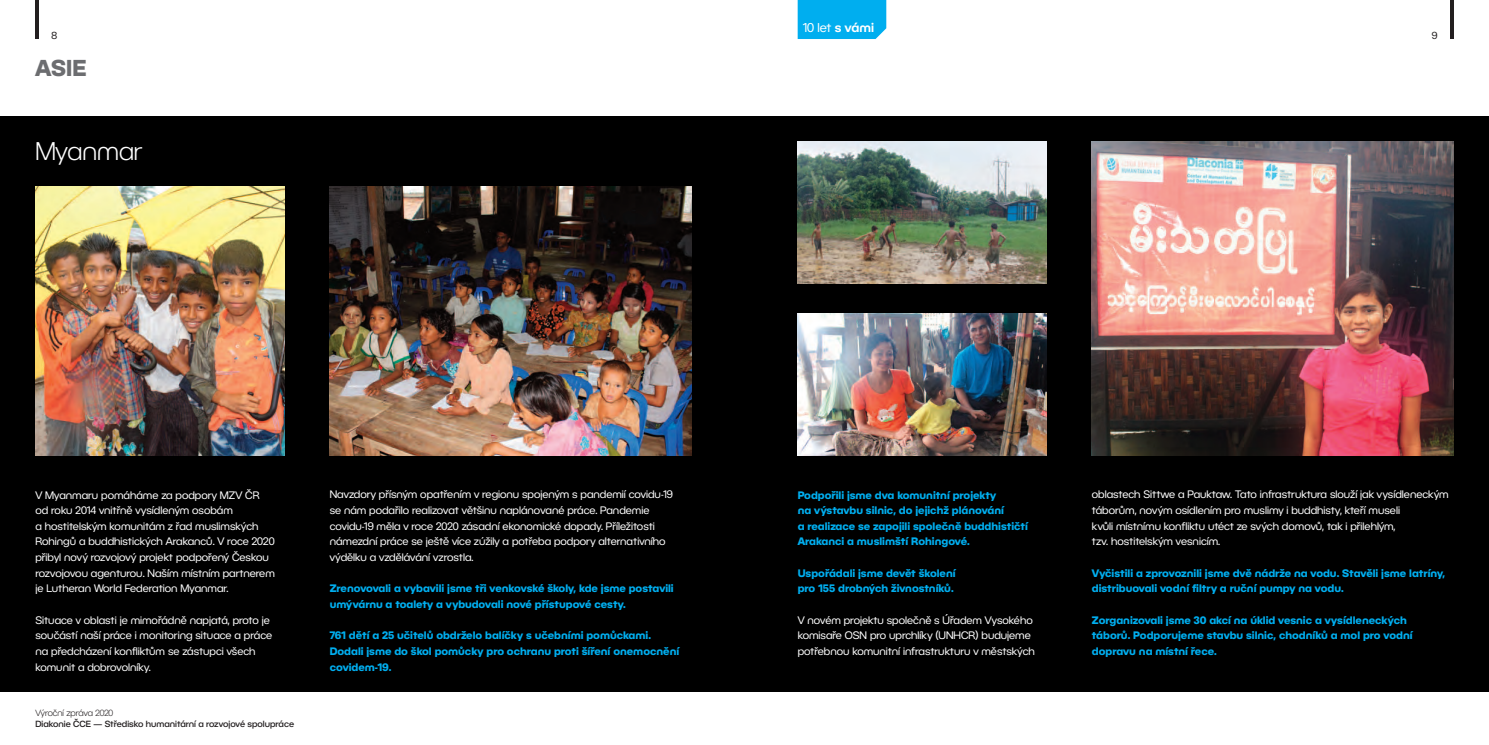
<style>
.page{position:relative;width:1489px;height:745px;background:#fff}
.page>*{position:absolute;margin:0;border:0;box-sizing:border-box;transform-origin:0 0}
.t1{font:300 25px "BC Novatica CYR";color:#fff}
.t2{font:700 22.5px "BC Novatica CYR";color:#6c6d70}
.t3{font:12.5px "BC Novatica CYR";color:#fff}
.t4{font:10.62px/15.6px "BC Novatica CYR";color:#fff}
.t5{font:700 10.62px/15.6px "BC Novatica CYR";color:#00aeef}
.t6{font:10px "BC Novatica CYR";color:#231f20}
.t7{font:500 8.75px "BC Novatica CYR";color:#231f20}
.t8{font:300 8.75px "BC Novatica CYR";color:#231f20}
.s1{font-weight:600}
</style>
<div class="page">
<div style="left:0;top:116px;width:1488px;height:575px;background:#000"></div>
<div style="left:797px;top:0;width:89px;height:39px;background:#00aeef"></div>
<svg style="left:1450px;top:0;width:3px;height:39px"></svg>
<hr style="left:35px;top:0;width:4px;height:39px;background:#231f20">
<img style="left:35px;top:187px;width:250px;height:268px">
<img style="left:330px;top:187px;width:361px;height:268px">
<img style="left:797px;top:313px;width:249px;height:142px">
<img style="left:1091px;top:142px;width:362px;height:313px">
<img style="left:797px;top:142px;width:249px;height:141px">
<p class="t6" style="left:51px;top:32px;width:7px">8</p>
<p class="t2" style="left:35px;top:59px;width:53px">ASIE</p>
<p class="t1" style="left:35px;top:137px;width:108px">Myanmar</p>
<p class="t3" style="left:802px;top:23px;width:73px">10 let <span class="s1">s vámi</span></p>
<p class="t6" style="left:1431px;top:32px;width:7px">9</p>
<p class="t4" style="left:35px;top:487px;width:241px">V Myanmaru pomáháme za podpory MZV ČR od roku 2014 vnitřně vysídleným osobám<br>a hostitelským komunitám z řad muslimských Rohingů a buddhistických Arakanců. V roce 2020 přibyl nový rozvojový projekt podpořený Českou rozvojovou agenturou. Naším místním partnerem je Lutheran World Federation Myanmar.</p>
<p class="t4" style="left:35px;top:612px;width:238px">Situace v oblasti je mimořádně napjatá, proto je součástí naší práce i monitoring situace a práce na předcházení konfliktům se zástupci všech komunit a dobrovolníky.</p>
<p class="t8" style="left:35px;top:707px;width:79px">Výroční zpráva 2020</p>
<p class="t7" style="left:35px;top:718px;width:260px">Diakonie ČCE — Středisko humanitární a rozvojové spolupráce</p>
<p class="t4" style="left:330px;top:487px;width:344px">Navzdory přísným opatřením v regionu spojeným s pandemií covidu-19 se nám podařilo realizovat většinu naplánované práce. Pandemie covidu-19 měla v roce 2020 zásadní ekonomické dopady. Příležitosti námezdní práce se ještě více zúžily a potřeba podpory alternativního výdělku a vzdělávání vzrostla.</p>
<p class="t5" style="left:330px;top:581px;width:345px">Zrenovovali a vybavili jsme tři venkovské školy, kde jsme postavili umývárnu a toalety a vybudovali nové přístupové cesty.</p>
<p class="t5" style="left:330px;top:628px;width:351px">761 dětí a 25 učitelů obdrželo balíčky s učebními pomůckami.<br>Dodali jsme do škol pomůcky pro ochranu proti šíření onemocnění covidem-19.</p>
<p class="t5" style="left:797px;top:487px;width:232px">Podpořili jsme dva komunitní projekty<br>na výstavbu silnic, do jejichž plánování<br>a realizace se zapojili společně buddhističtí Arakanci a muslimští Rohingové.</p>
<p class="t5" style="left:797px;top:566px;width:159px">Uspořádali jsme devět školení pro 155 drobných živnostníků.</p>
<p class="t4" style="left:797px;top:612px;width:239px">V novém projektu společně s Úřadem Vysokého komisaře OSN pro uprchlíky (UNHCR) budujeme potřebnou komunitní infrastrukturu v městských</p>
<p class="t4" style="left:1091px;top:487px;width:358px">oblastech Sittwe a Pauktaw. Tato infrastruktura slouží jak vysídleneckým táborům, novým osídlením pro muslimy i buddhisty, kteří museli<br>kvůli místnímu konfliktu utéct ze svých domovů, tak i přilehlým,<br>tzv. hostitelským vesnicím.</p>
<p class="t5" style="left:1091px;top:566px;width:355px">Vyčistili a zprovoznili jsme dvě nádrže na vodu. Stavěli jsme latríny, distribuovali vodní filtry a ruční pumpy na vodu.</p>
<p class="t5" style="left:1091px;top:612px;width:322px">Zorganizovali jsme 30 akcí na úklid vesnic a vysídleneckých táborů. Podporujeme stavbu silnic, chodníků a mol pro vodní dopravu na místní řece.</p>
</div>
